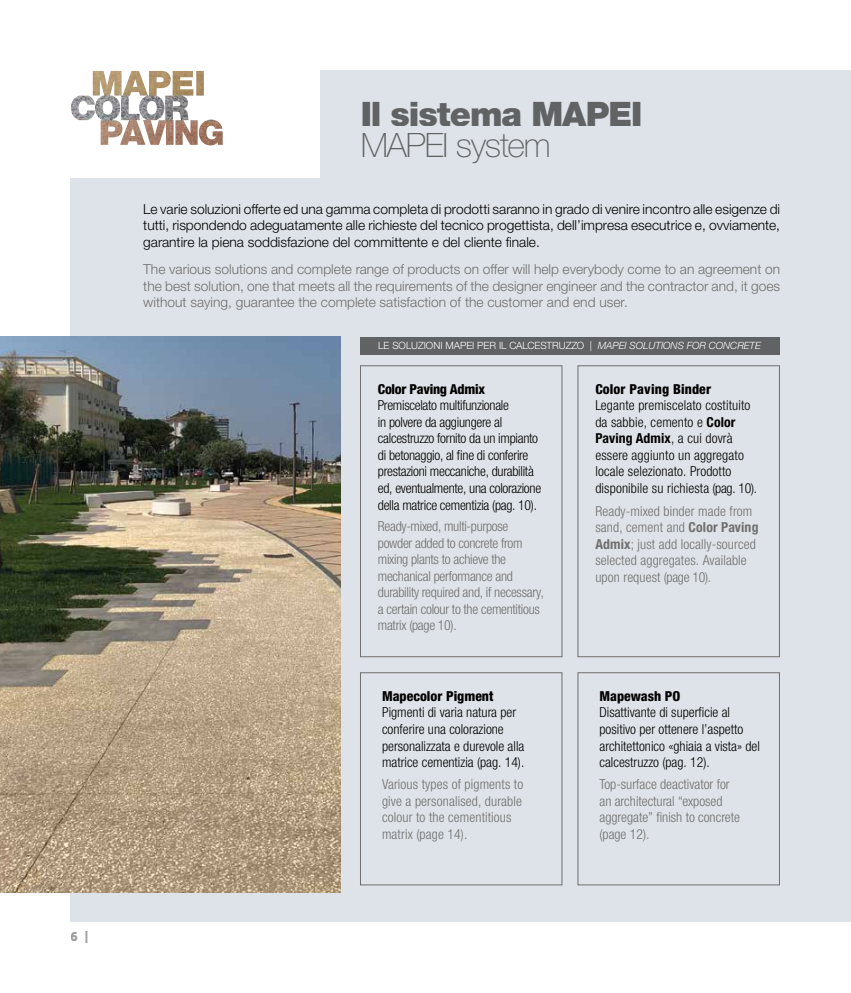
<style>
.page{position:relative;width:851px;height:993px;background:#fff}
.page>*{position:absolute;margin:0;border:0;box-sizing:border-box;transform-origin:0 0}
.t1{font:900 33.75px "Helvetica Neue LTW1 G";letter-spacing:-.03em;color:#706f6f}
.t2{font:100 33.75px "Helvetica Neue LTW1 G";letter-spacing:-.03em;color:#706f6f}
.t3{font:300 condensed 13.75px/16.5px "Helvetica Neue LTW1 G";color:#000}
.t4{font:300 condensed 13.75px/16.5px "Helvetica Neue LTW1 G";color:#706f6f}
.t5{font:300 13.75px/16.5px "Helvetica Neue LTW1 G";color:#000;text-align:justify}
.t6{font:300 13.75px/16.5px "Helvetica Neue LTW1 G";color:#706f6f;text-align:justify}
.t7{font:300 condensed 13.75px/16.5px "Helvetica Neue LTW1 G";letter-spacing:-.02em;color:#000}
.t8{font:300 condensed 13.75px/16.5px "Helvetica Neue LTW1 G";letter-spacing:-.02em;color:#706f6f}
.t9{font:800 condensed 13.75px "Helvetica Neue LTW1 G";color:#000}
.t10{font:800 condensed 13.75px "Helvetica Neue LTW1 G";letter-spacing:-.02em;color:#000}
.t11{font:12.5px "Museo Sans Cyrl 900";color:#9d9d9c}
.t12{font:300 10px "Helvetica Neue LTW1 G";color:#fff}
.s1{font-style:italic}
.s2{font-weight:700}
</style>
<div class="page">
<div style="left:71px;top:71px;width:779px;height:850px;background:#dde3e8"></div>
<div style="left:360px;top:337px;width:419px;height:17px;background:#616264"></div>
<div style="left:577px;top:365px;width:202px;height:291px;border:1px solid #706f6f"></div>
<div style="left:360px;top:365px;width:202px;height:291px;border:1px solid #706f6f"></div>
<div style="left:577px;top:672px;width:202px;height:212px;border:1px solid #706f6f"></div>
<div style="left:360px;top:672px;width:202px;height:212px;border:1px solid #706f6f"></div>
<div style="left:58px;top:0;width:261px;height:177px;background:#fff"></div>
<img style="left:71px;top:71px;width:152px;height:74px">
<img style="left:0;top:337px;width:340px;height:555px">
<p class="t11" style="left:71px;top:929px;width:19px">6 |</p>
<h1 class="t1" style="left:360px;top:93px;width:283px">Il sistema MAPEI</h1>
<h1 class="t2" style="left:360px;top:125px;width:192px">MAPEI system</h1>
<p class="t5" style="left:143px;top:201px;width:638px">Le varie soluzioni offerte ed una gamma completa di prodotti saranno in grado di venire incontro alle esigenze di tutti, rispondendo adeguatamente alle richieste del tecnico progettista, dell’impresa esecutrice e, ovviamente, garantire la piena soddisfazione del committente e del cliente finale.</p>
<p class="t6" style="left:143px;top:261px;width:638px">The various solutions and complete range of products on offer will help everybody come to an agreement on the best solution, one that meets all the requirements of the designer engineer and the contractor and, it goes without saying, guarantee the complete satisfaction of the customer and end user.</p>
<p class="t12" style="left:378px;top:339px;width:384px">LE SOLUZIONI MAPEI PER IL CALCESTRUZZO | <span class="s1">MAPEI SOLUTIONS FOR CONCRETE</span></p>
<p class="t10" style="left:378px;top:380px;width:109px">Color Paving Admix</p>
<p class="t7" style="left:378px;top:397px;width:165px">Premiscelato multifunzionale<br>in polvere da aggiungere al calcestruzzo fornito da un impianto di betonaggio, al fine di conferire prestazioni meccaniche, durabilità ed, eventualmente, una colorazione della matrice cementizia (pag. 10).</p>
<p class="t9" style="left:595px;top:380px;width:117px">Color Paving Binder</p>
<p class="t3" style="left:595px;top:397px;width:163px">Legante premiscelato costituito da sabbie, cemento e <span class="s2">Color<br>Paving Admix</span>, a cui dovrà essere aggiunto un aggregato locale selezionato. Prodotto disponibile su richiesta (pag. 10).</p>
<p class="t4" style="left:595px;top:502px;width:165px">Ready-mixed binder made from sand, cement and <span class="s2">Color Paving<br>Admix</span>; just add locally-sourced selected aggregates. Available upon request (page 10).</p>
<p class="t8" style="left:378px;top:518px;width:168px">Ready-mixed, multi-purpose powder added to concrete from mixing plants to achieve the mechanical performance and durability required and, if necessary, a certain colour to the cementitious matrix (page 10).</p>
<p class="t9" style="left:382px;top:687px;width:113px">Mapecolor Pigment</p>
<p class="t3" style="left:382px;top:704px;width:144px">Pigmenti di varia natura per conferire una colorazione personalizzata e durevole alla matrice cementizia (pag. 14).</p>
<p class="t9" style="left:599px;top:687px;width:82px">Mapewash PO</p>
<p class="t3" style="left:599px;top:704px;width:162px">Disattivante di superficie al positivo per ottenere l’aspetto architettonico «ghiaia a vista» del calcestruzzo (pag. 12).</p>
<p class="t4" style="left:382px;top:776px;width:143px">Various types of pigments to give a personalised, durable colour to the cementitious matrix (page 14).</p>
<p class="t4" style="left:599px;top:776px;width:142px">Top-surface deactivator for an architectural “exposed aggregate” finish to concrete (page 12).</p>
</div>
